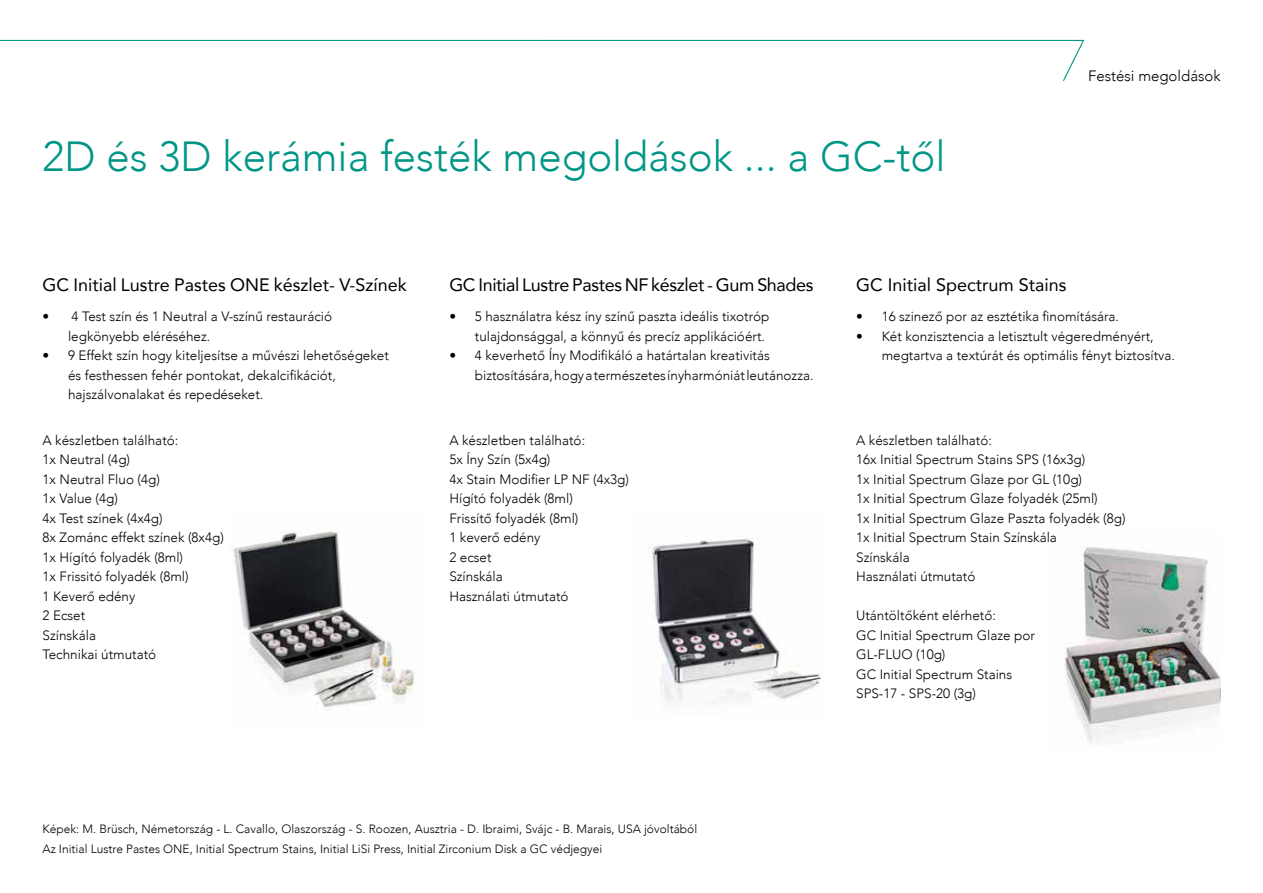
<style>
.page{position:relative;width:1263px;height:893px;background:#fff}
.page>*{position:absolute;margin:0;border:0;box-sizing:border-box;transform-origin:0 0}
.t1{font:300 42px "Avenir";color:#009686}
.t2{font:18px "Avenir";color:#000}
.t3{font:18px "Avenir";letter-spacing:-.02em;color:#000}
.t4{font:300 15px "Avenir";color:#000}
.t5{font:300 13.5px/19.5px "Avenir";color:#000}
.t6{font:300 12px/19.5px "Avenir";color:#000}
</style>
<div class="page">
<img style="left:650px;top:538px;width:172px;height:162px">
<img style="left:1065px;top:547px;width:155px;height:196px">
<img style="left:233px;top:531px;width:181px;height:179px">
<svg style="left:0;top:39px;width:1085px;height:42px"></svg>
<h1 class="t1" style="left:43px;top:132px;width:904px">2D és 3D kerámia festék megoldások ... a GC-től</h1>
<p class="t4" style="left:1088px;top:67px;width:134px">Festési megoldások</p>
<h2 class="t2" style="left:43px;top:270px;width:366px">GC Initial Lustre Pastes ONE készlet- V-Színek</h2>
<h2 class="t3" style="left:449px;top:270px;width:366px">GC Initial Lustre Pastes NF készlet - Gum Shades</h2>
<h2 class="t2" style="left:856px;top:270px;width:212px">GC Initial Spectrum Stains</h2>
<p class="t5" style="left:68px;top:307px;width:266px;text-indent:-26px">• 4 Test szín és 1 Neutral a V-színű restauráció legkönyebb eléréséhez.</p>
<p class="t5" style="left:68px;top:346px;width:322px;text-indent:-26px">• 9 Effekt szín hogy kiteljesítse a művészi lehetőségeket és festhessen fehér pontokat, dekalcifikációt, hajszálvonalakat és repedéseket.</p>
<p class="t5" style="left:43px;top:430px;width:183px">A készletben található:<br>1x Neutral (4g)<br>1x Neutral Fluo (4g)<br>1x Value (4g)<br>4x Test színek (4x4g)<br>8x Zománc effekt színek (8x4g)<br>1x Hígító folyadék (8ml)<br>1x Frissitó folyadék (8ml)<br>1 Keverő edény<br>2 Ecset<br>Színskála<br>Technikai útmutató</p>
<p class="t5" style="left:449px;top:430px;width:181px">A készletben található:<br>5x Íny Szín (5x4g)<br>4x Stain Modifier LP NF (4x3g)<br>Hígító folyadék (8ml)<br>Frissítő folyadék (8ml)<br>1 keverő edény<br>2 ecset<br>Színskála<br>Használati útmutató</p>
<p class="t5" style="left:856px;top:430px;width:271px">A készletben található:<br>16x Initial Spectrum Stains SPS (16x3g)<br>1x Initial Spectrum Glaze por GL (10g)<br>1x Initial Spectrum Glaze folyadék (25ml)<br>1x Initial Spectrum Glaze Paszta folyadék (8g)<br>1x Initial Spectrum Stain Színskála<br>Színskála<br>Használati útmutató</p>
<p class="t5" style="left:856px;top:307px;width:264px">• 16 szinező por az esztétika finomítására.</p>
<p class="t5" style="left:882px;top:326px;width:295px;text-indent:-26px">• Két konzisztencia a letisztult végeredményért, megtartva a textúrát és optimális fényt biztosítva.</p>
<p class="t5" style="left:475px;top:307px;width:296px;text-indent:-26px">• 5 használatra kész íny színű paszta ideális tixotróp tulajdonsággal, a könnyű és precíz applikációért.</p>
<p class="t5" style="left:475px;top:346px;width:340px;text-indent:-26px">• 4 keverhető Íny Modifikáló a határtalan kreativitás biztosítására, hogy a természetes ínyharmóniát leutánozza.</p>
<p class="t5" style="left:856px;top:606px;width:180px">Utántöltőként elérhető:<br>GC Initial Spectrum Glaze por<br>GL-FLUO (10g)<br>GC Initial Spectrum Stains<br>SPS-17 - SPS-20 (3g)</p>
<p class="t6" style="left:43px;top:819px;width:656px">Képek: M. Brüsch, Németország - L. Cavallo, Olaszország - S. Roozen, Ausztria - D. Ibraimi, Svájc - B. Marais, USA jóvoltából<br>Az Initial Lustre Pastes ONE, Initial Spectrum Stains, Initial LiSi Press, Initial Zirconium Disk a GC védjegyei</p>
</div>
